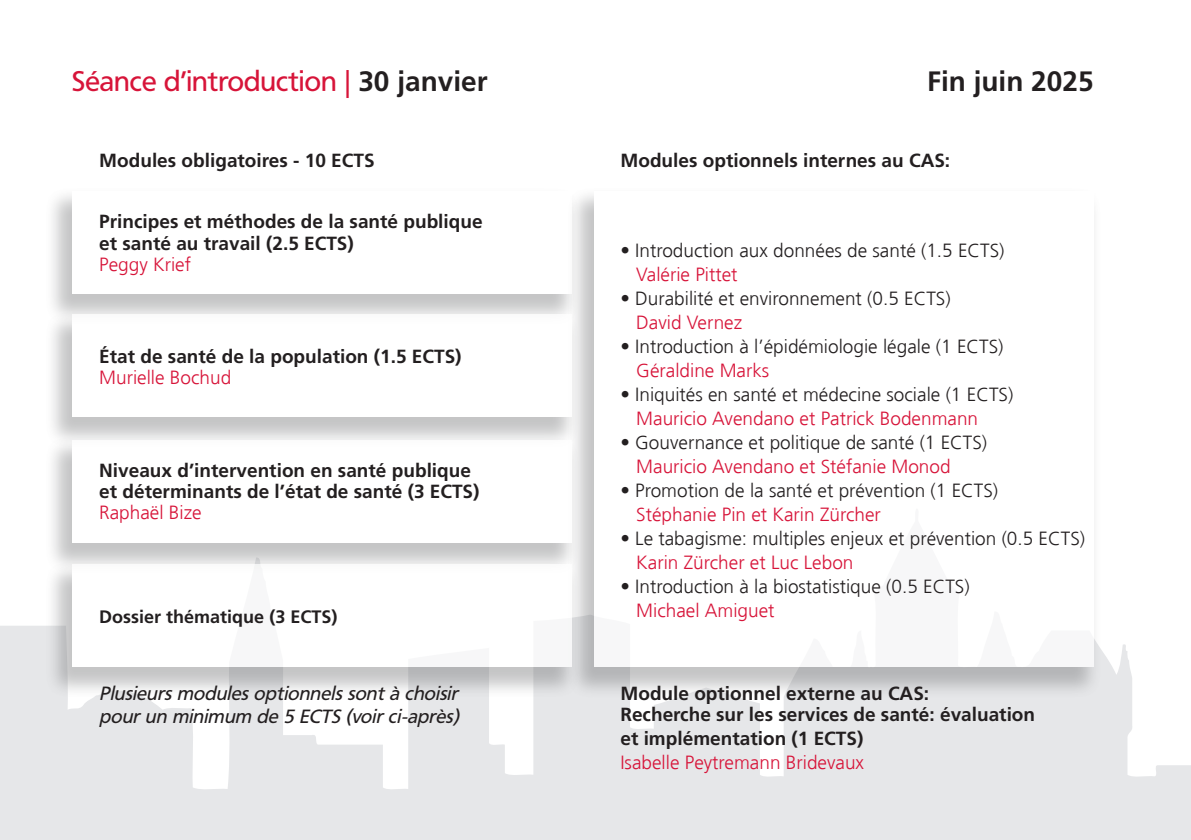
<style>
.page{position:relative;width:1191px;height:840px;background:#fff}
.page>*{position:absolute;margin:0;border:0;box-sizing:border-box;transform-origin:0 0}
.t1{font:28px "Frutiger BQ";color:#d71439}
.t2{font:700 28px "Frutiger";color:#231f20}
.t3{font:300 19px "Frutiger";color:#231f20}
.t4{font:700 19px/21px "Frutiger";color:#231f20}
.t5{font:300 19px "Frutiger";color:#d71439}
.t6{font:italic 19px/22.8px "Frutiger BQ";color:#231f20}
.t7{font:700 18px "Frutiger";color:#231f20}
.s1{font-family:"Frutiger";font-weight:700;color:#231f20}
</style>
<div class="page">
<svg style="left:0;top:626px;width:1191px;height:213px;background:#e9eaec"></svg>
<div style="left:44px;top:186px;width:536px;height:139px;background:#57585a;opacity:.5"></div>
<div style="left:72px;top:191px;width:499px;height:102px;background:#fff"></div>
<div style="left:566px;top:186px;width:536px;height:513px;background:#57585a;opacity:.5"></div>
<div style="left:594px;top:191px;width:499px;height:475px;background:#fff"></div>
<div style="left:44px;top:310px;width:536px;height:139px;background:#57585a;opacity:.5"></div>
<div style="left:72px;top:314px;width:499px;height:102px;background:#fff"></div>
<div style="left:44px;top:435px;width:536px;height:139px;background:#57585a;opacity:.5"></div>
<div style="left:72px;top:439px;width:499px;height:103px;background:#fff"></div>
<div style="left:44px;top:560px;width:536px;height:138px;background:#57585a;opacity:.5"></div>
<div style="left:72px;top:564px;width:499px;height:102px;background:#fff"></div>
<h1 class="t1" style="left:72px;top:64px;width:417px">Séance d’introduction | <span class="s1">30 janvier</span></h1>
<h1 class="t2" style="left:927px;top:64px;width:168px">Fin juin 2025</h1>
<p class="t4" style="left:99px;top:149px;width:277px">Modules obligatoires - 10 ECTS</p>
<p class="t4" style="left:99px;top:211px;width:385px">Principes et méthodes de la santé publique et santé au travail (2.5 ECTS)</p>
<p class="t5" style="left:99px;top:253px;width:93px">Peggy Krief</p>
<p class="t4" style="left:99px;top:345px;width:364px">État de santé de la population (1.5 ECTS)</p>
<p class="t5" style="left:99px;top:366px;width:133px">Murielle Bochud</p>
<p class="t4" style="left:99px;top:460px;width:382px">Niveaux d’intervention en santé publique et déterminants de l’état de santé (3 ECTS)</p>
<p class="t5" style="left:99px;top:502px;width:104px">Raphaël Bize</p>
<p class="t7" style="left:99px;top:605px;width:240px">Dossier thématique (3 ECTS)</p>
<p class="t6" style="left:99px;top:681px;width:366px">Plusieursmodulesoptionnelssontà choisir pourun minimum de 5 ECTS (voirci-après)</p>
<p class="t4" style="left:620px;top:149px;width:331px">Modules optionnels internes au CAS:</p>
<p class="t3" style="left:620px;top:239px;width:386px">• Introduction aux données de santé (1.5 ECTS)</p>
<p class="t5" style="left:636px;top:263px;width:103px">Valérie Pittet</p>
<p class="t3" style="left:620px;top:287px;width:332px">• Durabilité et environnement (0.5 ECTS)</p>
<p class="t5" style="left:636px;top:311px;width:107px">David Vernez</p>
<p class="t3" style="left:620px;top:335px;width:384px">• Introduction à l’épidémiologie légale (1 ECTS)</p>
<p class="t5" style="left:636px;top:359px;width:134px">Géraldine Marks</p>
<p class="t3" style="left:620px;top:383px;width:394px">• Iniquités en santé et médecine sociale (1 ECTS)</p>
<p class="t5" style="left:636px;top:407px;width:343px">Mauricio Avendano et Patrick Bodenmann</p>
<p class="t3" style="left:620px;top:431px;width:368px">• Gouvernance et politique de santé (1 ECTS)</p>
<p class="t5" style="left:636px;top:455px;width:316px">Mauricio Avendano et Stéfanie Monod</p>
<p class="t3" style="left:620px;top:479px;width:379px">• Promotion de la santé et prévention (1 ECTS)</p>
<p class="t5" style="left:636px;top:503px;width:246px">Stéphanie Pin et Karin Zürcher</p>
<p class="t3" style="left:620px;top:527px;width:466px">• Le tabagisme: multiples enjeux et prévention (0.5 ECTS)</p>
<p class="t5" style="left:636px;top:551px;width:219px">Karin Zürcher et Luc Lebon</p>
<p class="t3" style="left:620px;top:575px;width:351px">• Introduction à la biostatistique (0.5 ECTS)</p>
<p class="t5" style="left:636px;top:599px;width:140px">Michael Amiguet</p>
<p class="t4" style="left:620px;top:682px;width:416px">Module optionnel externe au CAS:<br>Recherche sur les services de santé: évaluation</p>
<p class="t4" style="left:620px;top:727px;width:244px">et implémentation (1 ECTS)</p>
<p class="t5" style="left:620px;top:751px;width:245px">Isabelle Peytremann Bridevaux</p>
</div>
